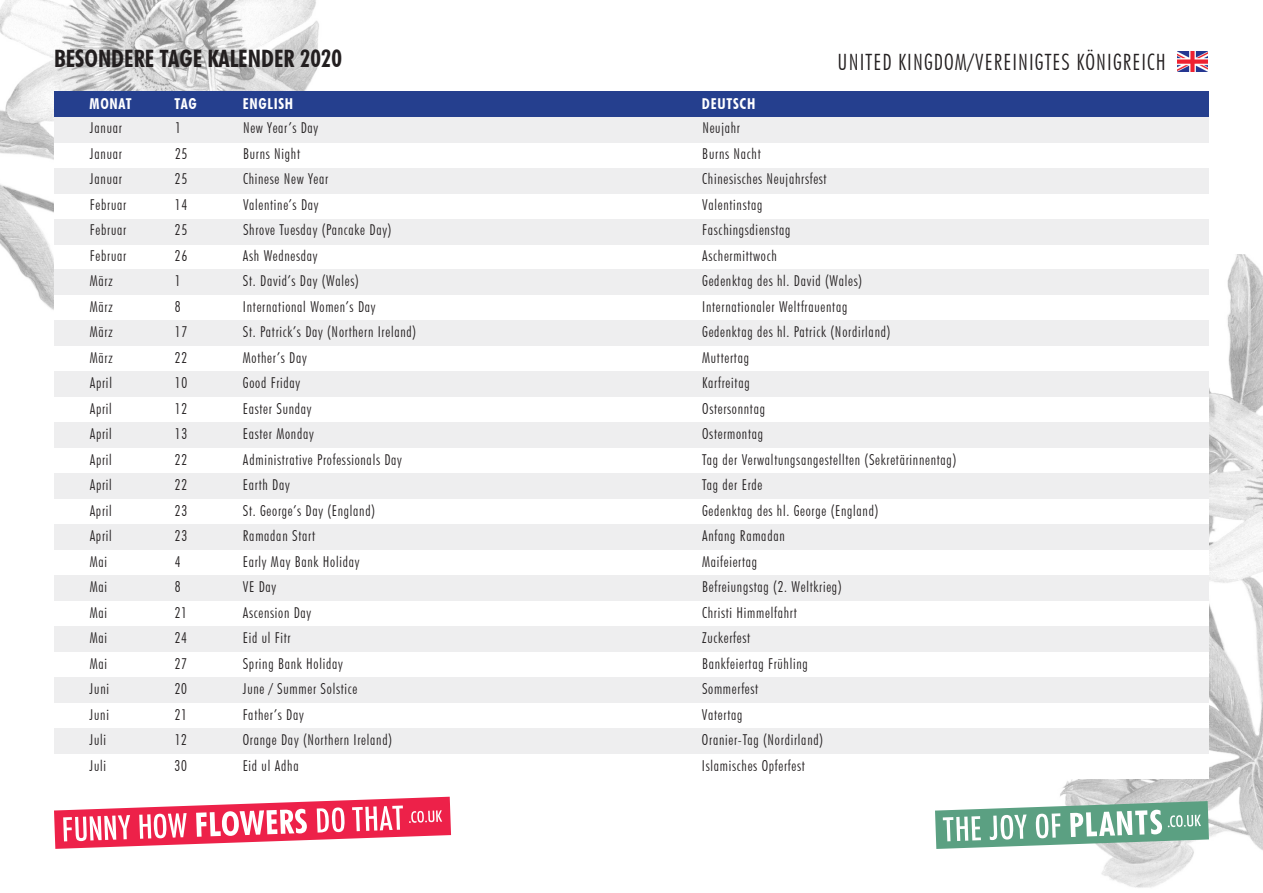
<style>
.page{position:relative;width:1263px;height:893px;background:#fff}
.page>*{position:absolute;margin:0;border:0;box-sizing:border-box;transform-origin:0 0}
.t1{font:700 condensed 24px "Futura BT";color:#231f20}
.t2{font:300 condensed 22.5px "Futura BT";letter-spacing:.05em;color:#231f20}
.t3{font:300 condensed 15px "Futura BT";letter-spacing:.05em;color:#231f20}
.t4{font:700 condensed 15px "Futura BT";letter-spacing:.05em;color:#fff}
</style>
<div class="page">
<img style="left:0;top:0;width:319px;height:310px">
<img style="left:1060px;top:254px;width:203px;height:634px">
<div style="left:54px;top:91px;width:1155px;height:688px;background:#fff"></div>
<div style="left:54px;top:117px;width:1155px;height:25px;background:#eeeeef"></div>
<div style="left:54px;top:91px;width:1155px;height:26px;background:#253f8e"></div>
<div style="left:54px;top:219px;width:1155px;height:25px;background:#eeeeef"></div>
<div style="left:54px;top:321px;width:1155px;height:25px;background:#eeeeef"></div>
<div style="left:54px;top:423px;width:1155px;height:25px;background:#eeeeef"></div>
<div style="left:54px;top:524px;width:1155px;height:26px;background:#eeeeef"></div>
<div style="left:54px;top:677px;width:1155px;height:26px;background:#eeeeef"></div>
<div style="left:54px;top:626px;width:1155px;height:26px;background:#eeeeef"></div>
<div style="left:54px;top:168px;width:1155px;height:25px;background:#eeeeef"></div>
<div style="left:54px;top:270px;width:1155px;height:25px;background:#eeeeef"></div>
<div style="left:54px;top:372px;width:1155px;height:25px;background:#eeeeef"></div>
<div style="left:54px;top:474px;width:1155px;height:25px;background:#eeeeef"></div>
<div style="left:54px;top:575px;width:1155px;height:26px;background:#eeeeef"></div>
<div style="left:54px;top:728px;width:1155px;height:26px;background:#eeeeef"></div>
<svg style="left:935px;top:801px;width:274px;height:48px"></svg>
<svg style="left:54px;top:797px;width:397px;height:52px"></svg>
<img style="left:1177px;top:52px;width:31px;height:20px">
<h1 class="t1" style="left:54px;top:44px;width:290px">BESONDERE TAGE KALENDER 2020</h1>
<p class="t4" style="left:90px;top:95px;width:44px">MONAT</p>
<p class="t4" style="left:175px;top:95px;width:24px">TAG</p>
<p class="t4" style="left:243px;top:95px;width:52px">ENGLISH</p>
<p class="t4" style="left:702px;top:95px;width:55px">DEUTSCH</p>
<h2 class="t2" style="left:838px;top:48px;width:330px">UNITED KINGDOM/VEREINIGTES KÖNIGREICH</h2>
<p class="t3" style="left:90px;top:119px;width:33px">Januar</p>
<p class="t3" style="left:175px;top:119px;width:7px">1</p>
<p class="t3" style="left:243px;top:119px;width:77px">New Year’s Day</p>
<p class="t3" style="left:702px;top:119px;width:39px">Neujahr</p>
<p class="t3" style="left:90px;top:144px;width:33px">Januar</p>
<p class="t3" style="left:175px;top:144px;width:14px">25</p>
<p class="t3" style="left:243px;top:144px;width:59px">Burns Night</p>
<p class="t3" style="left:702px;top:144px;width:60px">Burns Nacht</p>
<p class="t3" style="left:90px;top:170px;width:33px">Januar</p>
<p class="t3" style="left:175px;top:170px;width:14px">25</p>
<p class="t3" style="left:243px;top:170px;width:87px">Chinese New Year</p>
<p class="t3" style="left:702px;top:170px;width:126px">Chinesisches Neujahrsfest</p>
<p class="t3" style="left:90px;top:195px;width:38px">Februar</p>
<p class="t3" style="left:175px;top:195px;width:14px">14</p>
<p class="t3" style="left:243px;top:195px;width:77px">Valentine’s Day</p>
<p class="t3" style="left:702px;top:195px;width:62px">Valentinstag</p>
<p class="t3" style="left:90px;top:221px;width:38px">Februar</p>
<p class="t3" style="left:175px;top:221px;width:14px">25</p>
<p class="t3" style="left:243px;top:221px;width:150px">Shrove Tuesday (Pancake Day)</p>
<p class="t3" style="left:702px;top:221px;width:90px">Faschingsdienstag</p>
<p class="t3" style="left:90px;top:246px;width:38px">Februar</p>
<p class="t3" style="left:175px;top:246px;width:14px">26</p>
<p class="t3" style="left:243px;top:246px;width:76px">Ash Wednesday</p>
<p class="t3" style="left:702px;top:246px;width:76px">Aschermittwoch</p>
<p class="t3" style="left:90px;top:272px;width:24px">März</p>
<p class="t3" style="left:175px;top:272px;width:7px">1</p>
<p class="t3" style="left:243px;top:272px;width:117px">St. David’s Day (Wales)</p>
<p class="t3" style="left:702px;top:272px;width:161px">Gedenktag des hl. David (Wales)</p>
<p class="t3" style="left:90px;top:297px;width:24px">März</p>
<p class="t3" style="left:175px;top:297px;width:7px">8</p>
<p class="t3" style="left:243px;top:297px;width:134px">International Women’s Day</p>
<p class="t3" style="left:702px;top:297px;width:147px">Internationaler Weltfrauentag</p>
<p class="t3" style="left:90px;top:323px;width:24px">März</p>
<p class="t3" style="left:175px;top:323px;width:14px">17</p>
<p class="t3" style="left:243px;top:323px;width:175px">St. Patrick’s Day (Northern Ireland)</p>
<p class="t3" style="left:702px;top:323px;width:190px">Gedenktag des hl. Patrick (Nordirland)</p>
<p class="t3" style="left:90px;top:348px;width:24px">März</p>
<p class="t3" style="left:175px;top:348px;width:14px">22</p>
<p class="t3" style="left:243px;top:348px;width:65px">Mother’s Day</p>
<p class="t3" style="left:702px;top:348px;width:48px">Muttertag</p>
<p class="t3" style="left:90px;top:374px;width:24px">April</p>
<p class="t3" style="left:175px;top:374px;width:14px">10</p>
<p class="t3" style="left:243px;top:374px;width:59px">Good Friday</p>
<p class="t3" style="left:702px;top:374px;width:49px">Karfreitag</p>
<p class="t3" style="left:90px;top:399px;width:24px">April</p>
<p class="t3" style="left:175px;top:399px;width:14px">12</p>
<p class="t3" style="left:243px;top:399px;width:70px">Easter Sunday</p>
<p class="t3" style="left:702px;top:399px;width:64px">Ostersonntag</p>
<p class="t3" style="left:90px;top:425px;width:24px">April</p>
<p class="t3" style="left:175px;top:425px;width:14px">13</p>
<p class="t3" style="left:243px;top:425px;width:72px">Easter Monday</p>
<p class="t3" style="left:702px;top:425px;width:63px">Ostermontag</p>
<p class="t3" style="left:90px;top:450px;width:24px">April</p>
<p class="t3" style="left:175px;top:450px;width:14px">22</p>
<p class="t3" style="left:243px;top:450px;width:161px">Administrative Professionals Day</p>
<p class="t3" style="left:702px;top:450px;width:256px">Tag der Verwaltungsangestellten (Sekretärinnentag)</p>
<p class="t3" style="left:90px;top:476px;width:24px">April</p>
<p class="t3" style="left:175px;top:476px;width:14px">22</p>
<p class="t3" style="left:243px;top:476px;width:48px">Earth Day</p>
<p class="t3" style="left:702px;top:476px;width:62px">Tag der Erde</p>
<p class="t3" style="left:90px;top:501px;width:24px">April</p>
<p class="t3" style="left:175px;top:501px;width:14px">23</p>
<p class="t3" style="left:243px;top:501px;width:134px">St. George’s Day (England)</p>
<p class="t3" style="left:702px;top:501px;width:178px">Gedenktag des hl. George (England)</p>
<p class="t3" style="left:90px;top:527px;width:24px">April</p>
<p class="t3" style="left:175px;top:527px;width:14px">23</p>
<p class="t3" style="left:243px;top:527px;width:74px">Ramadan Start</p>
<p class="t3" style="left:702px;top:527px;width:84px">Anfang Ramadan</p>
<p class="t3" style="left:90px;top:552px;width:19px">Mai</p>
<p class="t3" style="left:175px;top:552px;width:7px">4</p>
<p class="t3" style="left:243px;top:552px;width:118px">Early May Bank Holiday</p>
<p class="t3" style="left:702px;top:552px;width:57px">Maifeiertag</p>
<p class="t3" style="left:90px;top:578px;width:19px">Mai</p>
<p class="t3" style="left:175px;top:578px;width:7px">8</p>
<p class="t3" style="left:243px;top:578px;width:35px">VE Day</p>
<p class="t3" style="left:702px;top:578px;width:141px">Befreiungstag (2. Weltkrieg)</p>
<p class="t3" style="left:90px;top:603px;width:19px">Mai</p>
<p class="t3" style="left:175px;top:603px;width:14px">21</p>
<p class="t3" style="left:243px;top:603px;width:70px">Ascension Day</p>
<p class="t3" style="left:702px;top:603px;width:96px">Christi Himmelfahrt</p>
<p class="t3" style="left:90px;top:629px;width:19px">Mai</p>
<p class="t3" style="left:175px;top:629px;width:14px">24</p>
<p class="t3" style="left:243px;top:629px;width:49px">Eid ul Fitr</p>
<p class="t3" style="left:702px;top:629px;width:50px">Zuckerfest</p>
<p class="t3" style="left:90px;top:654px;width:19px">Mai</p>
<p class="t3" style="left:175px;top:654px;width:14px">27</p>
<p class="t3" style="left:243px;top:654px;width:102px">Spring Bank Holiday</p>
<p class="t3" style="left:702px;top:654px;width:107px">Bankfeiertag Frühling</p>
<p class="t3" style="left:90px;top:680px;width:21px">Juni</p>
<p class="t3" style="left:175px;top:680px;width:14px">20</p>
<p class="t3" style="left:243px;top:680px;width:116px">June / Summer Solstice</p>
<p class="t3" style="left:702px;top:680px;width:58px">Sommerfest</p>
<p class="t3" style="left:90px;top:705px;width:21px">Juni</p>
<p class="t3" style="left:175px;top:705px;width:14px">21</p>
<p class="t3" style="left:243px;top:705px;width:62px">Father’s Day</p>
<p class="t3" style="left:702px;top:705px;width:42px">Vatertag</p>
<p class="t3" style="left:90px;top:731px;width:18px">Juli</p>
<p class="t3" style="left:175px;top:731px;width:14px">12</p>
<p class="t3" style="left:243px;top:731px;width:151px">Orange Day (Northern Ireland)</p>
<p class="t3" style="left:702px;top:731px;width:123px">Oranier-Tag (Nordirland)</p>
<p class="t3" style="left:90px;top:756px;width:18px">Juli</p>
<p class="t3" style="left:175px;top:756px;width:14px">30</p>
<p class="t3" style="left:243px;top:756px;width:57px">Eid ul Adha</p>
<p class="t3" style="left:702px;top:756px;width:104px">Islamisches Opferfest</p>
</div>
